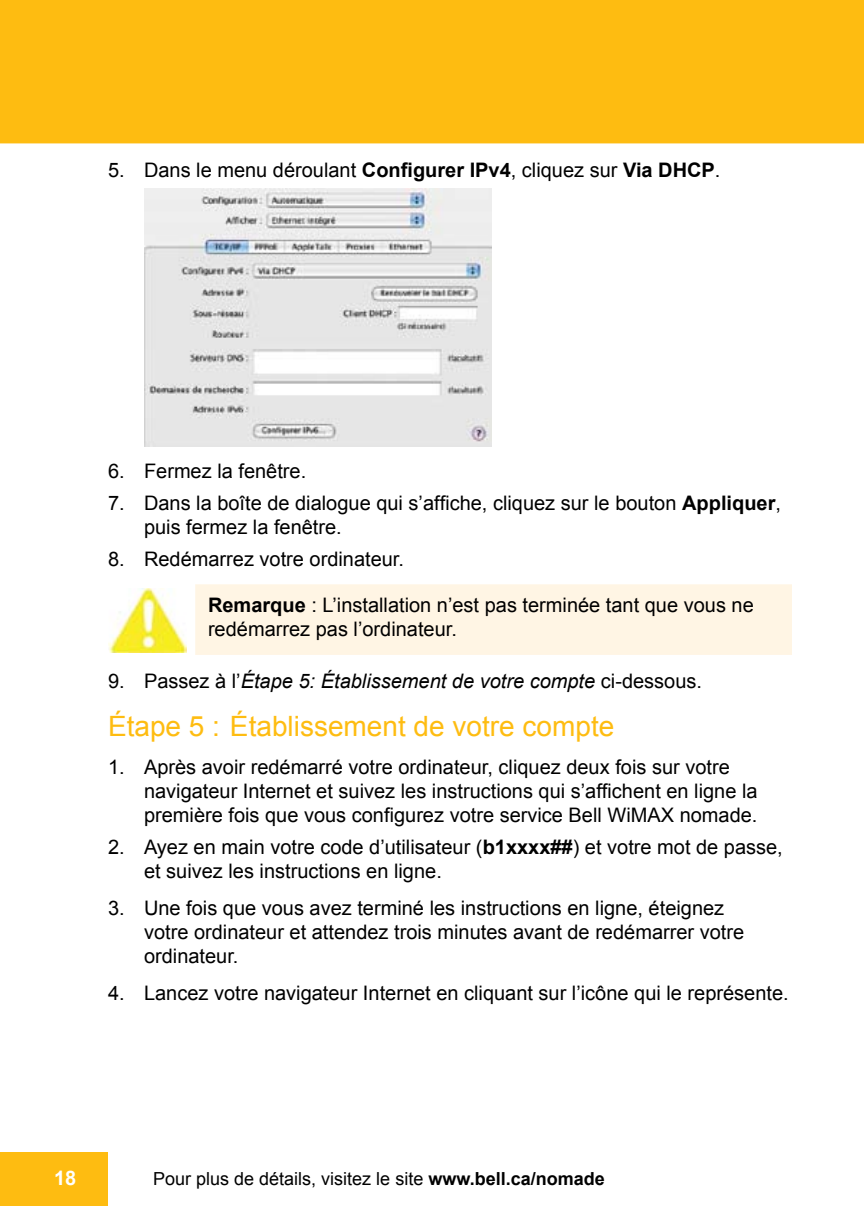
<style>
.page{position:relative;width:864px;height:1224px;background:#fff}
.page>*{position:absolute;margin:0;border:0;box-sizing:border-box;transform-origin:0 0}
.t1{font:28px "Arial";color:#febc11}
.t2{font:20px/24px "Arial";color:#000}
.t3{font:italic 20px "Arial";color:#000}
.t4{font:700 20px "Arial";color:#fff}
.t5{font:18px "Arial";color:#000}
.s1{font-weight:700}
.s2{font-style:normal}
</style>
<div class="page">
<div style="left:0;top:1152px;width:108px;height:54px;background:#febc11"></div>
<div style="left:0;top:0;width:864px;height:143px;background:#febc11"></div>
<img style="left:144px;top:189px;width:347px;height:257px">
<div style="left:196px;top:585px;width:595px;height:69px;background:#fff5e4"></div>
<div style="left:195px;top:584px;width:597px;height:71px;border:2px solid #fff5e4"></div>
<img style="left:108px;top:588px;width:78px;height:64px">
<p class="t2" style="left:108px;top:158px;width:18px">5.</p>
<p class="t2" style="left:144px;top:158px;width:578px">Dans le menu déroulant <span class="s1">Configurer IPv4</span>, cliquez sur <span class="s1">Via DHCP</span>.</p>
<p class="t2" style="left:144px;top:455px;width:639px;line-height:32px">Fermez la fenêtre.<br>Dans la boîte de dialogue qui s’affiche, cliquez sur le bouton <span class="s1">Appliquer</span>,</p>
<p class="t2" style="left:144px;top:511px;width:262px;line-height:32px">puis fermez la fenêtre.<br>Redémarrez votre ordinateur.</p>
<p class="t2" style="left:208px;top:593px;width:547px"><span class="s1">Remarque</span> : L’installation n’est pas terminée tant que vous ne redémarrez pas l’ordinateur.</p>
<p class="t3" style="left:144px;top:670px;width:560px"><span class="s2">Passez à l’</span>Étape 5: Établissement de votre compte <span class="s2">ci-dessous.</span></p>
<h1 class="t1" style="left:108px;top:710px;width:508px">Étape 5 : Établissement de votre compte</h1>
<p class="t2" style="left:144px;top:755px;width:615px">Après avoir redémarré votre ordinateur, cliquez deux fois sur votre navigateur Internet et suivez les instructions qui s’affichent en ligne la première fois que vous configurez votre service Bell WiMAX nomade.</p>
<p class="t2" style="left:144px;top:835px;width:640px">Ayez en main votre code d’utilisateur (<span class="s1">b1xxxx##</span>) et votre mot de passe, et suivez les instructions en ligne.</p>
<p class="t2" style="left:144px;top:896px;width:602px">Une fois que vous avez terminé les instructions en ligne, éteignez votre ordinateur et attendez trois minutes avant de redémarrer votre ordinateur.</p>
<p class="t2" style="left:144px;top:981px;width:646px">Lancez votre navigateur Internet en cliquant sur l’icône qui le représente.</p>
<p class="t2" style="left:108px;top:455px;width:18px;line-height:32px">6.<br>7.</p>
<p class="t2" style="left:108px;top:547px;width:18px">8.</p>
<p class="t2" style="left:108px;top:669px;width:18px">9.</p>
<p class="t2" style="left:108px;top:755px;width:18px">1.</p>
<p class="t2" style="left:108px;top:835px;width:18px">2.</p>
<p class="t2" style="left:108px;top:896px;width:18px">3.</p>
<p class="t2" style="left:108px;top:981px;width:18px">4.</p>
<p class="t4" style="left:54px;top:1166px;width:24px">18</p>
<p class="t5" style="left:153px;top:1168px;width:453px">Pour plus de détails, visitez le site <span class="s1">www.bell.ca/nomade</span></p>
</div>
